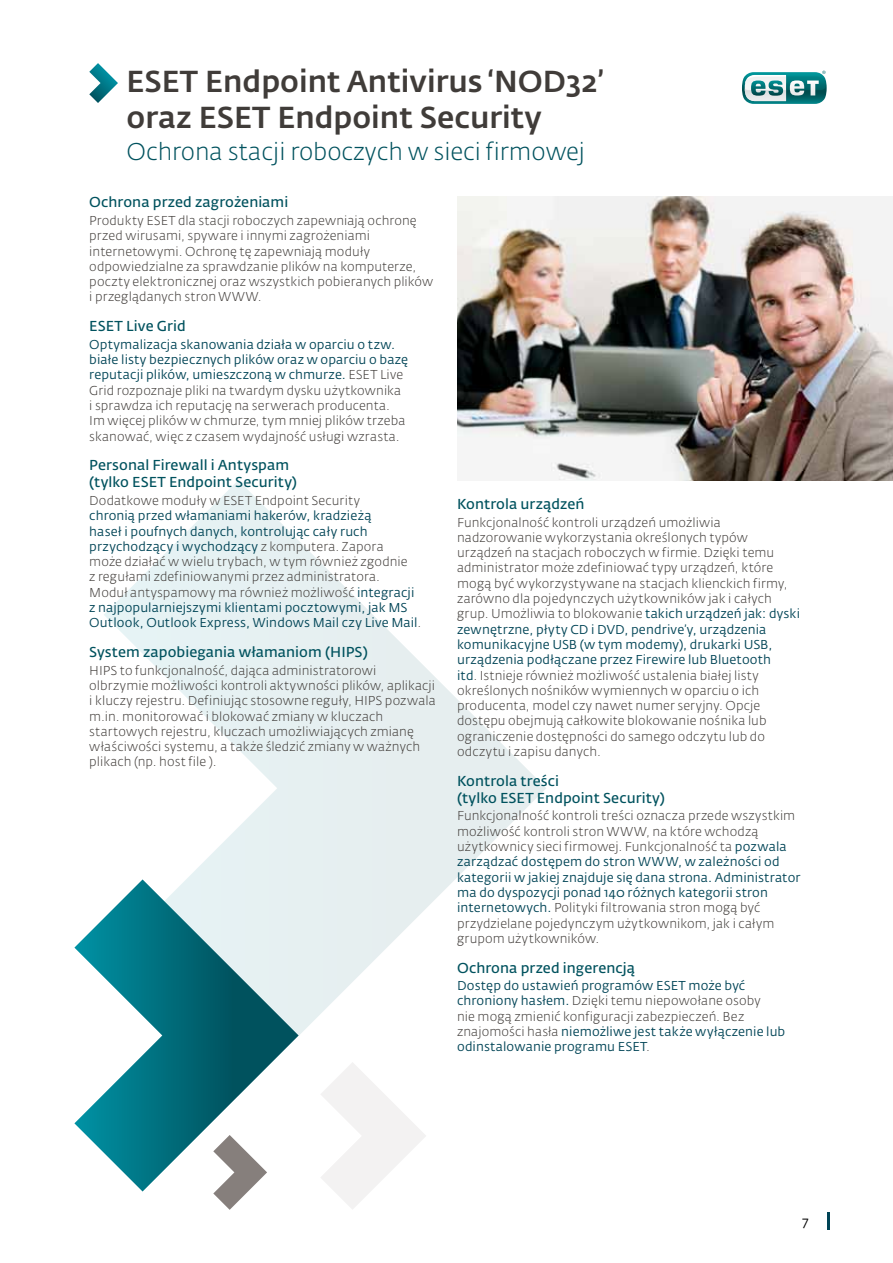
<style>
.page{position:relative;width:893px;height:1263px;background:#fff}
.page>*{position:absolute;margin:0;border:0;box-sizing:border-box;transform-origin:0 0}
.t1{font:500 30px/36px "Fedra Sans Alt Pro";color:#403c39}
.t2{font:300 24px "Fedra Sans Alt Pro";color:#00525e}
.t3{font:600 14.25px/17.1px "Fedra Sans Alt Pro";letter-spacing:.005em;color:#00525e}
.t4{font:13.5px "Fedra Sans Alt Pro";color:#000}
.t5{font:300 12.75px/15.3px "Fedra Sans Alt Pro";letter-spacing:.01em;color:#403c39}
.t6{font:12.75px/15.3px "Fedra Sans Alt Pro";letter-spacing:.01em;color:#004456}
.s1{font-weight:400;color:#004456}
.s2{font-weight:300;color:#403c39}
</style>
<div class="page">
<svg style="left:742px;top:71px;width:85px;height:33px"></svg>
<svg style="left:104px;top:480px;width:442px;height:555px"></svg>
<svg style="left:321px;top:1063px;width:105px;height:146px"></svg>
<svg style="left:74px;top:879px;width:225px;height:312px"></svg>
<svg style="left:213px;top:1135px;width:54px;height:75px"></svg>
<img style="left:457px;top:196px;width:436px;height:284px">
<svg style="left:89px;top:63px;width:29px;height:40px"></svg>
<hr style="left:827px;top:1212px;width:3px;height:18px;background:#004456">
<h1 class="t1" style="left:126px;top:64px;width:479px">ESET Endpoint Antivirus ‘NOD32’ oraz ESET Endpoint Security</h1>
<h2 class="t2" style="left:126px;top:136px;width:460px">Ochrona stacji roboczych w sieci firmowej</h2>
<p class="t3" style="left:89px;top:194px;width:201px">Ochrona przed zagrożeniami</p>
<p class="t5" style="left:89px;top:213px;width:345px">Produkty ESET dla stacji roboczych zapewniają ochronę przed wirusami, spyware i innymi zagrożeniami internetowymi. Ochronę tę zapewniają moduły odpowiedzialne za sprawdzanie plików na komputerze, poczty elektronicznej oraz wszystkich pobieranych plików i przeglądanych stron WWW.</p>
<p class="t3" style="left:89px;top:318px;width:98px">ESET Live Grid</p>
<p class="t5" style="left:89px;top:337px;width:320px"><span class="s1">Optymalizacja skanowania działa w oparciu o tzw. białe listy bezpiecznych plików oraz w oparciu o bazę reputacji plików, umieszczoną w chmurze.</span> ESET Live Grid rozpoznaje pliki na twardym dysku użytkownika<br>i sprawdza ich reputację na serwerach producenta.<br>Im więcej plików w chmurze, tym mniej plików trzeba skanować, więc z czasem wydajność usługi wzrasta.</p>
<p class="t3" style="left:89px;top:457px;width:209px">Personal Firewall i Antyspam (tylko ESET Endpoint Security)</p>
<p class="t5" style="left:89px;top:493px;width:272px">Dodatkowe moduły w ESET Endpoint Security</p>
<p class="t6" style="left:89px;top:508px;width:333px">chronią przed włamaniami hakerów, kradzieżą<br>haseł i poufnych danych, kontrolując cały ruch przychodzący i wychodzący <span class="s2">z komputera. Zapora<br>może działać w wielu trybach, w tym również zgodnie<br>z regułami zdefiniowanymi przez administratora.<br>Moduł antyspamowy ma również możliwość</span> integracji z najpopularniejszymi klientami pocztowymi, jak MS Outlook, Outlook Express, Windows Mail czy Live Mail<span class="s2">.</span></p>
<p class="t3" style="left:89px;top:644px;width:280px">System zapobiegania włamaniom (HIPS)</p>
<p class="t5" style="left:89px;top:662px;width:348px">HIPS to funkcjonalność, dająca administratorowi olbrzymie możliwości kontroli aktywności plików, aplikacji i kluczy rejestru. Definiując stosowne reguły, HIPS pozwala m.in. monitorować i blokować zmiany w kluczach startowych rejestru, kluczach umożliwiających zmianę właściwości systemu, a także śledzić zmiany w ważnych plikach (np. host file ).</p>
<p class="t3" style="left:457px;top:496px;width:129px">Kontrola urządzeń</p>
<p class="t5" style="left:457px;top:514px;width:344px">Funkcjonalność kontroli urządzeń umożliwia nadzorowanie wykorzystania określonych typów urządzeń na stacjach roboczych w firmie. Dzięki temu administrator może zdefiniować typy urządzeń, które mogą być wykorzystywane na stacjach klienckich firmy, zarówno dla pojedynczych użytkowników jak i całych grup. Umożliwia to blokowanie <span class="s1">takich urządzeń jak: dyski zewnętrzne, płyty CD i DVD, pendrive’y, urządzenia komunikacyjne USB (w tym modemy), drukarki USB, urządzenia podłączane przez Firewire lub Bluetooth<br>itd</span>. Istnieje również możliwość ustalenia białej listy określonych nośników wymiennych w oparciu o ich producenta, model czy nawet numer seryjny. Opcje dostępu obejmują całkowite blokowanie nośnika lub ograniczenie dostępności do samego odczytu lub do odczytu i zapisu danych.</p>
<p class="t3" style="left:457px;top:772px;width:209px">Kontrola treści<br>(tylko ESET Endpoint Security)</p>
<p class="t5" style="left:457px;top:808px;width:340px">Funkcjonalność kontroli treści oznacza przede wszystkim możliwość kontroli stron www</p>
<p class="t5" style="left:457px;top:824px;width:331px;text-indent:189px">, na które wchodzą użytkownicy sieci firmowej. Funkcjonalność ta <span class="s1">pozwala zarządzać dostępem do stron www</span></p>
<p class="t6" style="left:457px;top:854px;width:345px;text-indent:221px">, w zależności od kategorii w jakiej znajduje się dana strona. Administrator ma do dyspozycji ponad 140 różnych kategorii stron internetowych. <span class="s2">Polityki filtrowania stron mogą być przydzielane pojedynczym użytkownikom, jak i całym grupom użytkowników.</span></p>
<p class="t3" style="left:457px;top:959px;width:180px">Ochrona przed ingerencją</p>
<p class="t6" style="left:457px;top:978px;width:330px">Dostęp do ustawień programów ESET może być chroniony hasłem. <span class="s2">Dzięki temu niepowołane osoby<br>nie mogą zmienić konfiguracji zabezpieczeń. Bez znajomości hasła</span> niemożliwe jest także wyłączenie lub odinstalowanie programu ESET<span class="s2">.</span></p>
<p class="t4" style="left:803px;top:1212px;width:7px">7</p>
</div>
